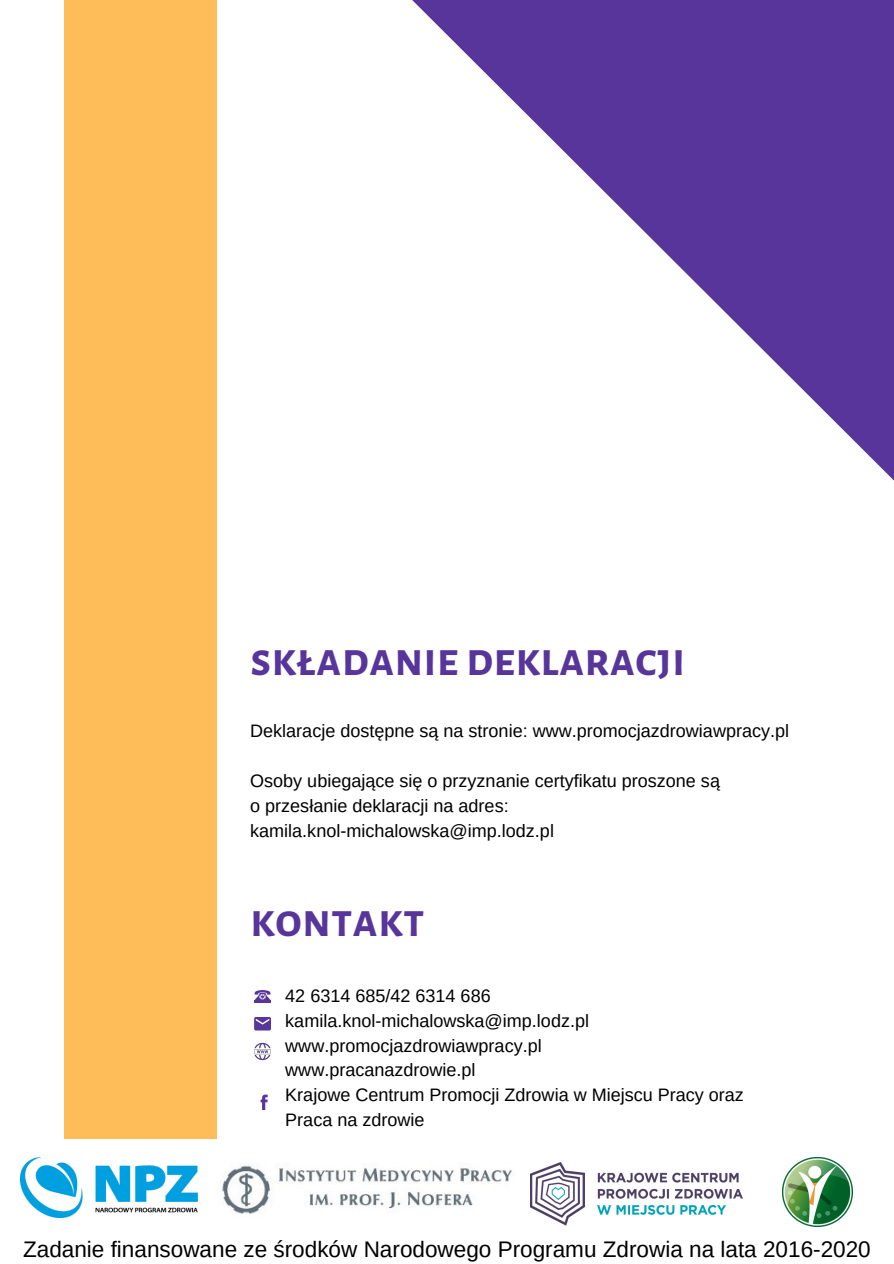
<style>
.page{position:relative;width:894px;height:1264px;background:#fff}
.page>*{position:absolute;margin:0;border:0;box-sizing:border-box;transform-origin:0 0}
.t1{font:700 48px "Alegreya Sans SC";color:#57359b}
.t2{font:22.5px "Arimo";color:#000}
.t3{font:18px/24.8px "Arimo";color:#000}
</style>
<div class="page">
<div style="left:64px;top:0;width:152px;height:1138px;background:#ffbd59"></div>
<img style="left:530px;top:1162px;width:212px;height:63px">
<img style="left:782px;top:1157px;width:70px;height:69px">
<img style="left:21px;top:1157px;width:177px;height:60px">
<img style="left:222px;top:1165px;width:290px;height:49px">
<hr style="left:254px;top:1000px;width:16px;height:3px;background:#57359b">
<svg style="left:254px;top:990px;width:16px;height:10px"></svg>
<svg style="left:254px;top:1017px;width:17px;height:13px"></svg>
<img style="left:254px;top:1042px;width:17px;height:19px">
<svg style="left:260px;top:1094px;width:7px;height:15px"></svg>
<svg style="left:412px;top:0;width:481px;height:480px"></svg>
<h1 class="t1" style="left:250px;top:631px;width:436px">składanie deklaracji</h1>
<p class="t3" style="left:250px;top:718px;width:540px">Deklaracje dostępne są na stronie: www.promocjazdrowiawpracy.pl</p>
<p class="t3" style="left:250px;top:768px;width:471px">Osoby ubiegające się o przyznanie certyfikatu proszone są o przesłanie deklaracji na adres: kamila.knol-michalowska@imp.lodz.pl</p>
<h1 class="t1" style="left:250px;top:892px;width:176px">kontakt</h1>
<p class="t3" style="left:285px;top:983px;width:460px">42 6314 685/42 6314 686 kamila.knol-michalowska@imp.lodz.pl www.promocjazdrowiawpracy.pl<br>www.pracanazdrowie.pl<br>Krajowe Centrum Promocji Zdrowia w Miejscu Pracy oraz<br>Praca na zdrowie</p>
<p class="t2" style="left:23px;top:1236px;width:849px">Zadanie finansowane ze środków Narodowego Programu Zdrowia na lata 2016-2020</p>
</div>
